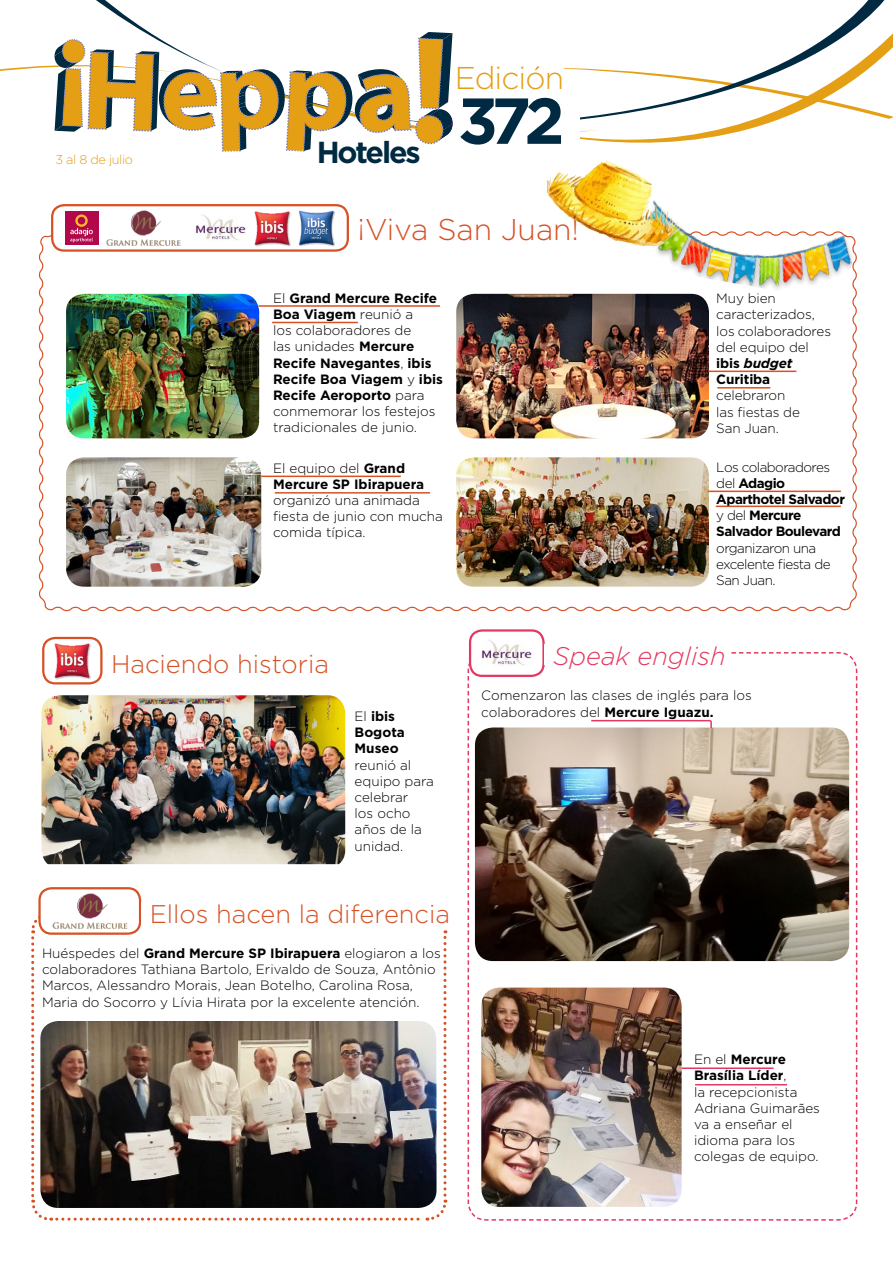
<style>
.page{position:relative;width:893px;height:1263px;background:#fff}
.page>*{position:absolute;margin:0;border:0;box-sizing:border-box;transform-origin:0 0}
.t1{font:700 64.8px "Gotham";color:#002a41}
.t2{font:300 31.5px "Gotham";letter-spacing:-.03em;color:#e49f15}
.t3{font:700 30.3px "Gotham";letter-spacing:-.07em;color:#002a41}
.t4{font:300 30px "Gotham";color:#d65124}
.t5{font:300 25.5px "Gotham";color:#d65124}
.t6{font:italic 300 25.5px "Gotham";color:#e33861}
.t7{font:300 13.5px/16.2px "Gotham";color:#000}
.t8{font:700 13.5px/16.2px "Gotham";color:#000}
.t9{font:700 13.5px/16.2px "Gotham";letter-spacing:-.04em;color:#000}
.t10{font:300 13.5px/16.2px "Gotham";letter-spacing:-.04em;color:#000}
.t11{font:300 12.75px "Gotham";letter-spacing:-.03em;color:#e49f15}
.s1{font-weight:300}
.s2{font-weight:700}
.s3{font-weight:700;font-style:italic}
</style>
<div class="page">
<svg style="left:31px;top:919px;width:417px;height:302px"></svg>
<div style="left:40px;top:888px;width:100px;height:46px;background:#fff;border-radius:12px"></div>
<div style="left:38px;top:887px;width:103px;height:48px;border:2px solid #d65124;border-radius:12px"></div>
<div style="left:141px;top:902px;width:311px;height:27px;background:#fff"></div>
<img style="left:52px;top:893px;width:76px;height:36px">
<img style="left:40px;top:1021px;width:396px;height:187px">
<img style="left:467px;top:652px;width:391px;height:569px">
<img style="left:38px;top:235px;width:819px;height:377px">
<div style="left:52px;top:205px;width:296px;height:46px;background:#fff;border-radius:12px"></div>
<div style="left:51px;top:204px;width:298px;height:48px;border:2px solid #d65124;border-radius:12px"></div>
<img style="left:100px;top:204px;width:88px;height:49px">
<img style="left:298px;top:211px;width:37px;height:36px">
<div style="left:65px;top:211px;width:33px;height:34px;background:#b2084b"></div>
<svg style="left:70px;top:214px;width:23px;height:29px"></svg>
<div style="left:349px;top:216px;width:269px;height:33px;background:#fff"></div>
<img style="left:195px;top:214px;width:51px;height:26px">
<img style="left:254px;top:211px;width:37px;height:36px">
<hr style="left:259px;top:305px;width:181px;height:2px;background:#d65124">
<hr style="left:272px;top:322px;width:86px;height:1px;background:#d65124">
<hr style="left:261px;top:476px;width:140px;height:1px;background:#d65124">
<hr style="left:275px;top:492px;width:155px;height:2px;background:#d65124">
<hr style="left:708px;top:371px;width:88px;height:1px;background:#d65124">
<hr style="left:682px;top:1067px;width:92px;height:2px;background:#e33861">
<hr style="left:695px;top:1084px;width:92px;height:1px;background:#e33861">
<hr style="left:717px;top:387px;width:53px;height:2px;background:#d65124">
<hr style="left:708px;top:491px;width:133px;height:1px;background:#d65124">
<hr style="left:716px;top:506px;width:125px;height:1px;background:#d65124">
<img style="left:636px;top:263px;width:221px;height:40px">
<div style="left:470px;top:630px;width:74px;height:46px;background:#fff;border-radius:12px"></div>
<div style="left:469px;top:629px;width:76px;height:48px;border:2px solid #e33861;border-radius:12px"></div>
<div style="left:544px;top:644px;width:185px;height:20px;background:#fff"></div>
<img style="left:481px;top:639px;width:51px;height:26px">
<svg style="left:590px;top:719px;width:123px;height:10px"></svg>
<img style="left:416px;top:160px;width:441px;height:103px">
<svg style="left:96px;top:0;width:789px;height:32px"></svg>
<svg style="left:0;top:32px;width:893px;height:120px"></svg>
<div style="left:42px;top:637px;width:61px;height:47px;border:2px solid #d65124;border-radius:12px"></div>
<img style="left:54px;top:643px;width:37px;height:37px">
<img style="left:42px;top:695px;width:303px;height:169px">
<p class="t11" style="left:55px;top:152px;width:79px">3 al 8 de julio</p>
<h3 class="t3" style="left:317px;top:132px;width:106px">Hoteles</h3>
<h2 class="t2" style="left:455px;top:58px;width:111px">Edición</h2>
<h1 class="t1" style="left:458px;top:78px;width:108px">372</h1>
<h3 class="t4" style="left:357px;top:210px;width:223px">¡Viva San Juan!</h3>
<p class="t8" style="left:273px;top:290px;width:172px"><span class="s1">El</span> Grand Mercure Recife<br>Boa Viagem <span class="s1">reunió a<br>los colaboradores de<br>las unidades</span> Mercure<br>Recife Navegantes<span class="s1">,</span> ibis<br>Recife Boa Viagem <span class="s1">y</span> ibis<br>Recife Aeroporto <span class="s1">para conmemorar los festejos tradicionales de junio.</span></p>
<p class="t8" style="left:273px;top:460px;width:153px"><span class="s1">El equipo del</span> Grand<br>Mercure SP Ibirapuera</p>
<p class="t7" style="left:273px;top:492px;width:171px">organizó una animada fiesta de junio con mucha comida típica.</p>
<p class="t7" style="left:716px;top:290px;width:116px">Muy bien caracterizados, los colaboradores del equipo del <span class="s2">ibis</span> <span class="s3">budget<br></span><span class="s2">Curitiba</span></p>
<p class="t7" style="left:716px;top:387px;width:85px">celebraron las fiestas de<br>San Juan.</p>
<p class="t9" style="left:716px;top:459px;width:130px"><span class="s1">Los colaboradores del</span> Adagio<br>Aparthotel Salvador <span class="s1">y del</span> Mercure<br>Salvador Boulevard</p>
<p class="t10" style="left:716px;top:539px;width:116px">organizaron una excelente fiesta de<br>San Juan.</p>
<h3 class="t5" style="left:111px;top:647px;width:219px">Haciendo historia</h3>
<p class="t8" style="left:355px;top:708px;width:52px"><span class="s1">El</span> ibis<br>Bogota<br>Museo</p>
<p class="t7" style="left:355px;top:756px;width:81px">reunió al equipo para celebrar<br>los ocho años de la unidad.</p>
<h3 class="t5" style="left:150px;top:897px;width:302px">Ellos hacen la diferencia</h3>
<p class="t7" style="left:42px;top:945px;width:400px">Huéspedes del <span class="s2">Grand Mercure SP Ibirapuera</span> elogiaron a los colaboradores Tathiana Bartolo, Erivaldo de Souza, Antônio Marcos, Alessandro Morais, Jean Botelho, Carolina Rosa, Maria do Socorro y Lívia Hirata por la excelente atención.</p>
<h3 class="t6" style="left:553px;top:639px;width:174px">Speak english</h3>
<p class="t7" style="left:481px;top:687px;width:272px">Comenzaron las clases de inglés para los colaboradores del <span class="s2">Mercure Iguazu.</span></p>
<p class="t7" style="left:694px;top:1051px;width:127px">En el <span class="s2">Mercure<br>Brasília Líder</span>,<br>la recepcionista<br>Adriana Guimarães va a enseñar el idioma para los colegas de equipo.</p>
</div>
